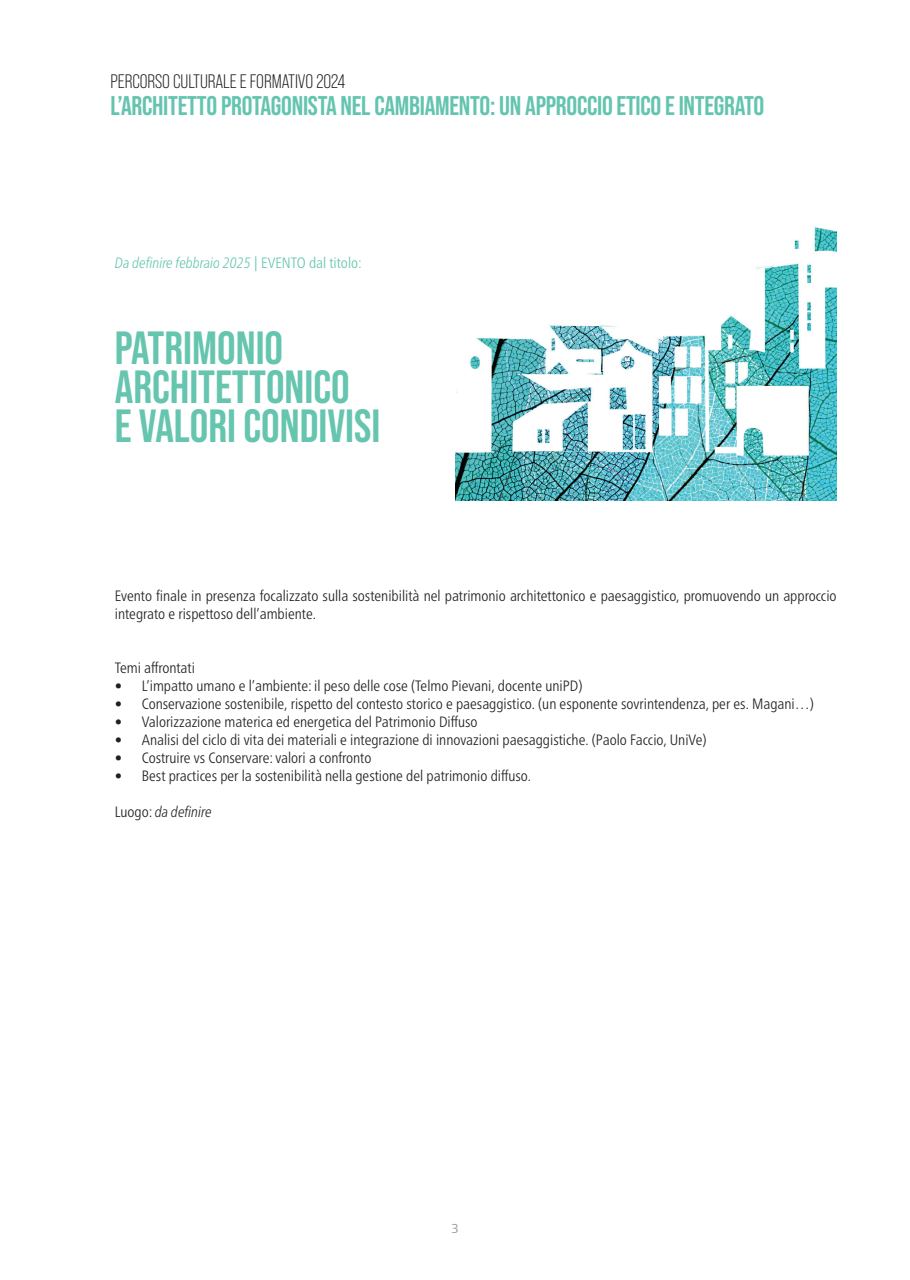
<style>
.page{position:relative;width:910px;height:1280px;background:#fff}
.page>*{position:absolute;margin:0;border:0;box-sizing:border-box;transform-origin:0 0}
.t1{font:700 46.5px/39px "Bebas Neue Pro";color:#65c5af}
.t2{font:700 27px "Bebas Neue Pro";letter-spacing:-.01em;color:#63c4af}
.t3{font:19.5px "Bebas Neue Pro";letter-spacing:-.005em;color:#231f20}
.t4{font:300 condensed 15px/18px "Frutiger Neue LT Pro";color:#231f20}
.t5{font:italic 300 condensed 15px "Frutiger Neue LT Pro";color:#65c5af}
.t6{font:italic 300 condensed 15px "Frutiger Neue LT Pro";color:#231f20}
.t7{font:13.5px "Frutiger Next Pro";color:#97999c}
.s1{font-style:normal}
</style>
<div class="page">
<img style="left:455px;top:227px;width:382px;height:273px">
<h3 class="t3" style="left:111px;top:70px;width:236px">PERCORSO CULTURALE E FORMATIVO 2024</h3>
<h2 class="t2" style="left:111px;top:90px;width:655px">L’ARCHITETTO PROTAGONISTA NEL CAMBIAMENTO: UN APPROCCIO ETICO E INTEGRATO</h2>
<p class="t5" style="left:115px;top:254px;width:248px">Da definire febbraio 2025 <span class="s1">| EVENTO dal titolo:</span></p>
<h1 class="t1" style="left:115px;top:328px;width:267px">PATRIMONIO<br>ARCHITETTONICO<br>E VALORI CONDIVISI</h1>
<p class="t4" style="left:115px;top:587px;width:723px">Evento finale in presenza focalizzato sulla sostenibilità nel patrimonio architettonico e paesaggistico, promuovendo un approccio integrato e rispettoso dell’ambiente.</p>
<p class="t4" style="left:115px;top:659px;width:82px">Temi affrontati</p>
<p class="t4" style="left:115px;top:677px;width:469px">• L’impatto umano e l’ambiente: il peso delle cose (Telmo Pievani, docente uniPD)</p>
<p class="t4" style="left:115px;top:695px;width:701px">• Conservazione sostenibile, rispetto del contesto storico e paesaggistico. (un esponente sovrintendenza, per es. Magani…)</p>
<p class="t4" style="left:115px;top:713px;width:364px">• Valorizzazione materica ed energetica del Patrimonio Diffuso</p>
<p class="t4" style="left:115px;top:731px;width:593px">• Analisi del ciclo di vita dei materiali e integrazione di innovazioni paesaggistiche. (Paolo Faccio, UniVe)</p>
<p class="t4" style="left:115px;top:749px;width:258px">• Costruire vs Conservare: valori a confronto</p>
<p class="t4" style="left:115px;top:767px;width:418px">• Best practices per la sostenibilità nella gestione del patrimonio diffuso.</p>
<p class="t6" style="left:115px;top:803px;width:98px"><span class="s1">Luogo:</span> da definire</p>
<p class="t7" style="left:451px;top:1221px;width:9px">3</p>
</div>
